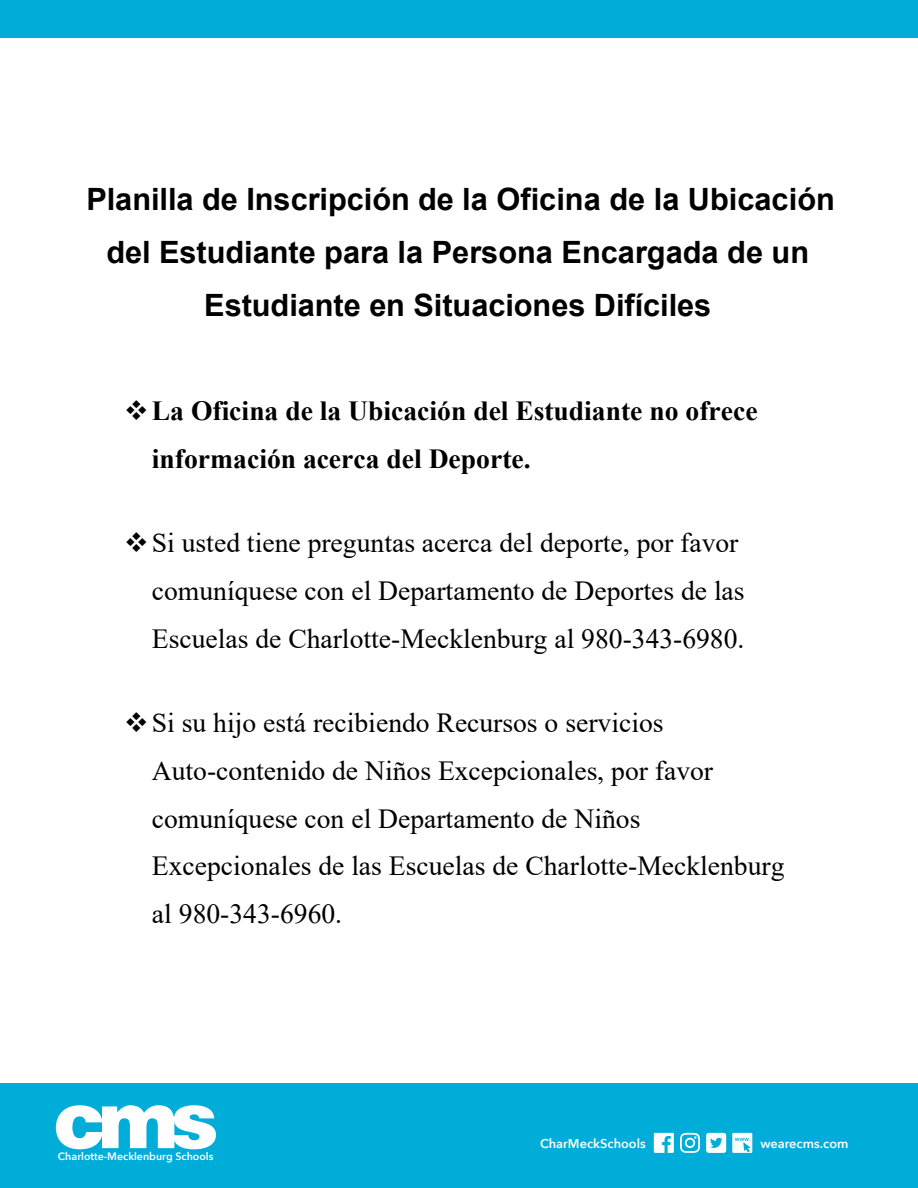
<style>
.page{position:relative;width:918px;height:1188px;background:#fff}
.page>*{position:absolute;margin:0;border:0;box-sizing:border-box;transform-origin:0 0}
.t1{font:700 30.75px/52.9px "Arial";color:#000;text-align:center}
.t2{font:27.6px/47.7px "Times New Roman";color:#000}
.t3{font:700 27.6px/47.7px "Times New Roman";color:#000}
.t4{font:600 12.75px "Avenir Next";color:#fff}
.t5{font:600 10.65px "Avenir Next";color:#fff}
</style>
<div class="page">
<div style="left:0;top:1083px;width:918px;height:105px;background:#00add8"></div>
<div style="left:0;top:0;width:918px;height:38px;background:#00add8"></div>
<svg style="left:654px;top:1133px;width:20px;height:20px"></svg>
<svg style="left:680px;top:1133px;width:20px;height:20px"></svg>
<svg style="left:706px;top:1133px;width:20px;height:20px"></svg>
<svg style="left:56px;top:1105px;width:160px;height:44px"></svg>
<svg style="left:732px;top:1133px;width:20px;height:20px"></svg>
<p class="t1" style="left:86px;top:173px;width:750px">Planilla de Inscripción de la Oficina de la Ubicación del Estudiante para la Persona Encargada de un<br>Estudiante en Situaciones Difíciles</p>
<p class="t3" style="left:152px;top:386px;width:607px;text-indent:-28px">❖La Oficina de la Ubicación del Estudiante no ofrece información acerca del Deporte.</p>
<p class="t2" style="left:152px;top:518px;width:594px;text-indent:-28px">❖Si usted tiene preguntas acerca del deporte, por favor comuníquese con el Departamento de Deportes de las<br>Escuelas de Charlotte-Mecklenburg al 980-343-6980.</p>
<p class="t2" style="left:152px;top:698px;width:634px;text-indent:-28px">❖Si su hijo está recibiendo Recursos o servicios Auto-contenido de Niños Excepcionales, por favor comuníquese con el Departamento de Niños Excepcionales de las Escuelas de Charlotte-Mecklenburg al 980-343-6960.</p>
<p class="t5" style="left:58px;top:1147px;width:157px">Charlotte-Mecklenburg Schools</p>
<p class="t4" style="left:540px;top:1133px;width:107px">CharMeckSchools</p>
<p class="t4" style="left:760px;top:1133px;width:90px">wearecms.com</p>
</div>
